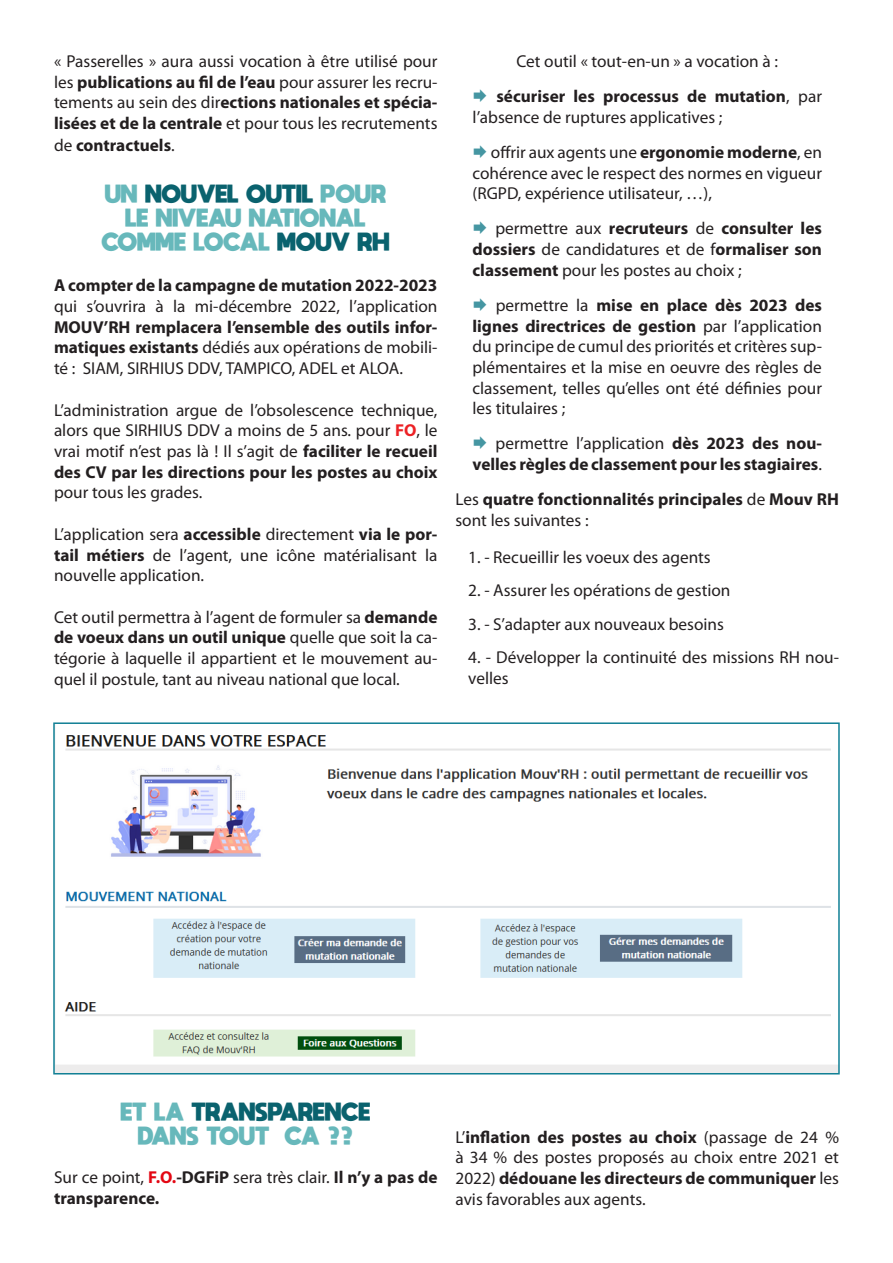
<style>
.page{position:relative;width:893px;height:1263px;background:#fff}
.page>*{position:absolute;margin:0;border:0;box-sizing:border-box;transform-origin:0 0}
.t1{font:800 18px "moon get";color:#67b8bb}
.t2{font:800 18px "moon get";color:#0a626e}
.t3{font:17.25px/20.7px "Myriad Pro";color:#231f20;text-align:justify}
.t4{font:700 17.25px/20.7px "Myriad Pro";color:#231f20}
.s1{font-weight:700}
.s2{color:#67b8bb}
.s3{color:#0a626e}
.s4{font-weight:700;color:#ec2125}
.s5{font-weight:400}
.s6{color:#e30713}
</style>
<div class="page">
<img style="left:56px;top:735px;width:781px;height:336px">
<div style="left:53px;top:722px;width:787px;height:352px;border:2px solid #118095"></div>
<p class="t3" style="left:54px;top:50px;width:385px">« Passerelles » aura aussi vocation à être utilisé pour les <span class="s1">publications au fil de l’eau</span> pour assurer les recru&shy;tements au sein des dir<span class="s1">ections nationales et spécia&shy;lisées et de la centrale</span> et pour tous les recrutements de <span class="s1">contractuels</span>.</p>
<p class="t2" style="left:105px;top:182px;width:283px"><span class="s2">UN</span> NOUVEL OUTIL <span class="s2">POUR</span></p>
<p class="t1" style="left:126px;top:206px;width:242px">LE NIVEAU NATIONAL</p>
<p class="t1" style="left:102px;top:230px;width:289px">COMME LOCAL <span class="s3">MOUV RH</span></p>
<p class="t3" style="left:54px;top:275px;width:385px"><span class="s1">A compter de la campagne de mutation 2022-2023 </span>qui s’ouvrira à la mi-décembre 2022, l’application <span class="s1">MOUV’RH remplacera l’ensemble des outils infor&shy;matiques existants</span> dédiés aux opérations de mobili&shy;té : SIAM, SIRHIUS DDV, TAMPICO, ADEL et ALOA.</p>
<p class="t3" style="left:54px;top:399px;width:385px">L’administration argue de l’obsolescence technique, alors que SIRHIUS DDV a moins de 5 ans. pour <span class="s4">FO</span>, le vrai motif n’est pas là ! Il s’agit de <span class="s1">faciliter le recueil des CV par les directions pour les postes au choix </span>pour tous les grades.</p>
<p class="t3" style="left:54px;top:523px;width:385px">L’application sera <span class="s1">accessible</span> directement <span class="s1">via le por&shy;tail métiers</span> de l’agent, une icône matérialisant la nouvelle application.</p>
<p class="t3" style="left:54px;top:606px;width:385px">Cet outil permettra à l’agent de formuler sa <span class="s1">demande de voeux dans un outil unique</span> quelle que soit la ca&shy;tégorie à laquelle il appartient et le mouvement au&shy;quel il postule, tant au niveau national que local.</p>
<p class="t3" style="left:516px;top:51px;width:263px">Cet outil « tout-en-un » a vocation à :</p>
<p class="t3" style="left:472px;top:86px;width:351px;text-indent:24px"><span class="s1">sécuriser les processus de mutation</span>, par l’absence de ruptures applicatives ;</p>
<p class="t3" style="left:472px;top:141px;width:351px;text-align:right">offrir aux agents une <span class="s1">ergonomie moderne</span>, en cohérence avec le respect des normes en vigueur</p>
<p class="t3" style="left:472px;top:183px;width:241px">(RGPD, expérience utilisateur, …),</p>
<p class="t3" style="left:472px;top:218px;width:351px;text-indent:23px">permettre aux <span class="s1">recruteurs</span> de <span class="s1">consulter les dossiers</span> de candidatures et de f<span class="s1">ormaliser son classement</span> pour les postes au choix ;</p>
<p class="t3" style="left:472px;top:294px;width:351px;text-indent:23px">permettre la <span class="s1">mise en place dès 2023 des lignes directrices de gestion</span> par l’application du principe de cumul des priorités et critères sup&shy;plémentaires et la mise en oeuvre des règles de classement, telles qu’elles ont été définies pour les titulaires ;</p>
<p class="t4" style="left:472px;top:433px;width:351px;text-align:right"><span class="s5">permettre l’application</span> dès 2023 des nou&shy;velles règles de classement pour les stagiaires<span class="s5">.</span></p>
<p class="t4" style="left:455px;top:489px;width:385px"><span class="s5">Les</span> quatre fonctionnalités principales <span class="s5">de</span> Mouv RH <span class="s5">sont les suivantes :</span></p>
<p class="t3" style="left:468px;top:547px;width:244px">1. - Recueillir les voeux des agents</p>
<p class="t3" style="left:468px;top:579px;width:264px">2. - Assurer les opérations de gestion</p>
<p class="t3" style="left:468px;top:614px;width:257px">3. - S’adapter aux nouveaux besoins</p>
<p class="t3" style="left:468px;top:646px;width:372px;line-height:21.6px">4. - Développer la continuité des missions RH nou&shy;velles</p>
<p class="t2" style="left:121px;top:1100px;width:251px"><span class="s2">ET LA</span> TRANSPARENCE</p>
<p class="t1" style="left:138px;top:1124px;width:217px">DANS TOUT CA ??</p>
<p class="t4" style="left:54px;top:1167px;width:385px"><span class="s5">Sur ce point,</span> <span class="s6">F.O.</span>-DGFiP <span class="s5">sera très clair.</span> Il n’y a pas de transparence.</p>
<p class="t3" style="left:455px;top:1126px;width:385px">L’<span class="s1">inflation des postes au choix</span> (passage de 24 % à 34 % des postes proposés au choix entre 2021 et 2022) <span class="s1">dédouane les directeurs de communiquer</span> les avis favorables aux agents.</p>
</div>
